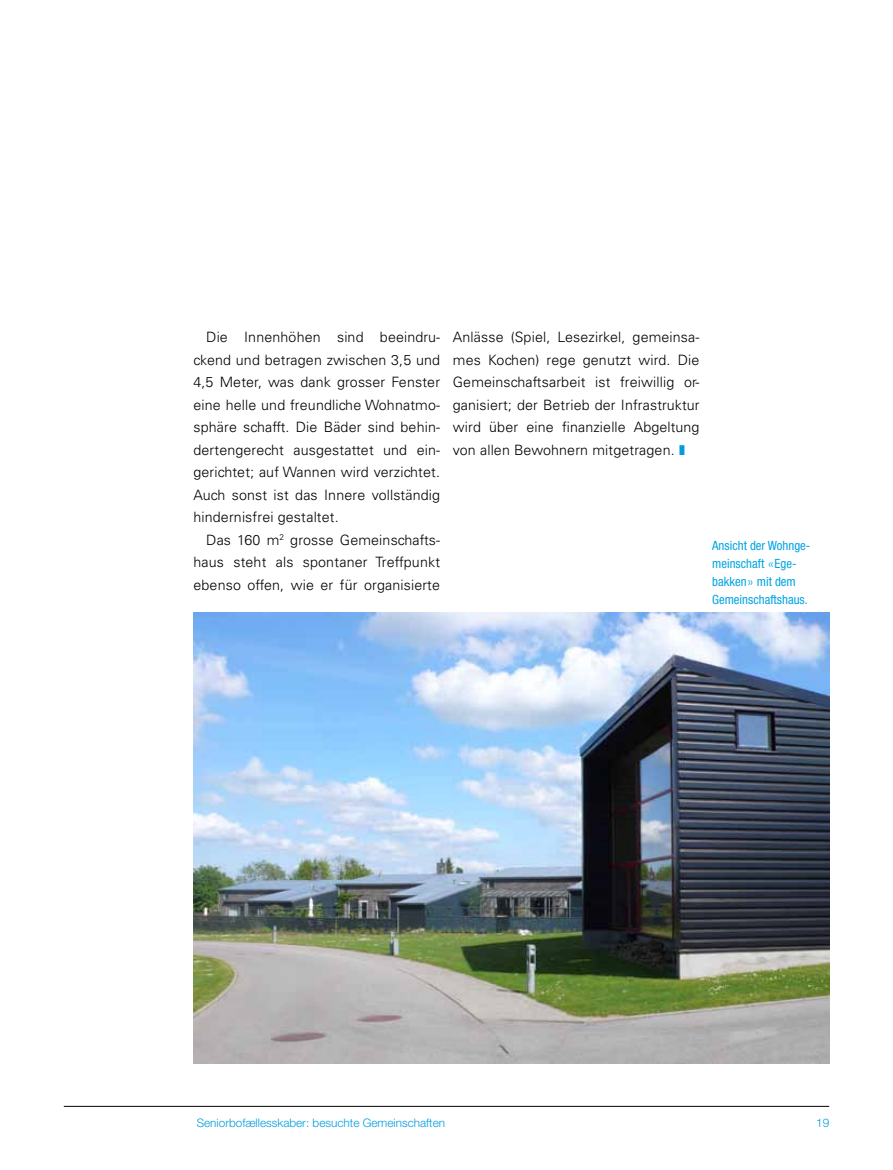
<style>
.page{position:relative;width:893px;height:1170px;background:#fff}
.page>*{position:absolute;margin:0;border:0;box-sizing:border-box;transform-origin:0 0}
.t1{font:300 14.25px/22.5px "Univers CE";letter-spacing:.01em;color:#000;text-align:justify}
.t2{font:condensed 12.75px/18px "Helvetica Neue";color:#00a5e1}
.t3{font:300 11.7px "Helvetica Neue";color:#009dde}
.s1{font-family:"Univers CE";font-weight:300;font-stretch:normal}
</style>
<div class="page">
<hr style="left:64px;top:1105px;width:765px;height:1px;background:#000">
<img style="left:193px;top:612px;width:636px;height:451px">
<p class="t1" style="left:193px;top:326px;width:248px;text-indent:13px">Die Innenhöhen sind beeindru&shy;ckend und betragen zwischen 3,5 und 4,5 Meter, was dank grosser Fenster eine helle und freundliche Wohnatmo&shy;sphäre schafft. Die Bäder sind behin&shy;dertengerecht ausgestattet und ein&shy;gerichtet; auf Wannen wird verzichtet.<br>Auch sonst ist das Innere vollständig hindernisfrei gestaltet.</p>
<p class="t1" style="left:193px;top:528px;width:248px;text-indent:13px">Das 160 m<sup>2</sup> grosse Gemeinschafts&shy;haus steht als spontaner Treffpunkt ebenso offen, wie er für organisierte</p>
<p class="t1" style="left:453px;top:326px;width:248px">Anlässe (Spiel, Lesezirkel, gemeinsa&shy;mes Kochen) rege genutzt wird. Die Gemeinschaftsarbeit ist freiwillig or&shy;ganisiert; der Betrieb der Infrastruktur wird über eine finanzielle Abgeltung von allen Bewohnern mitgetragen.</p>
<p class="t2" style="left:712px;top:536px;width:100px">Ansicht der Wohnge&shy;meinschaft <span class="s1">«</span>Ege&shy;bakken<span class="s1">»</span> mit dem<br>Gemeinschaftshaus.</p>
<p class="t3" style="left:197px;top:1115px;width:250px">Seniorbofællesskaber: besuchte Gemeinschaften</p>
<p class="t3" style="left:816px;top:1115px;width:15px">19</p>
</div>
